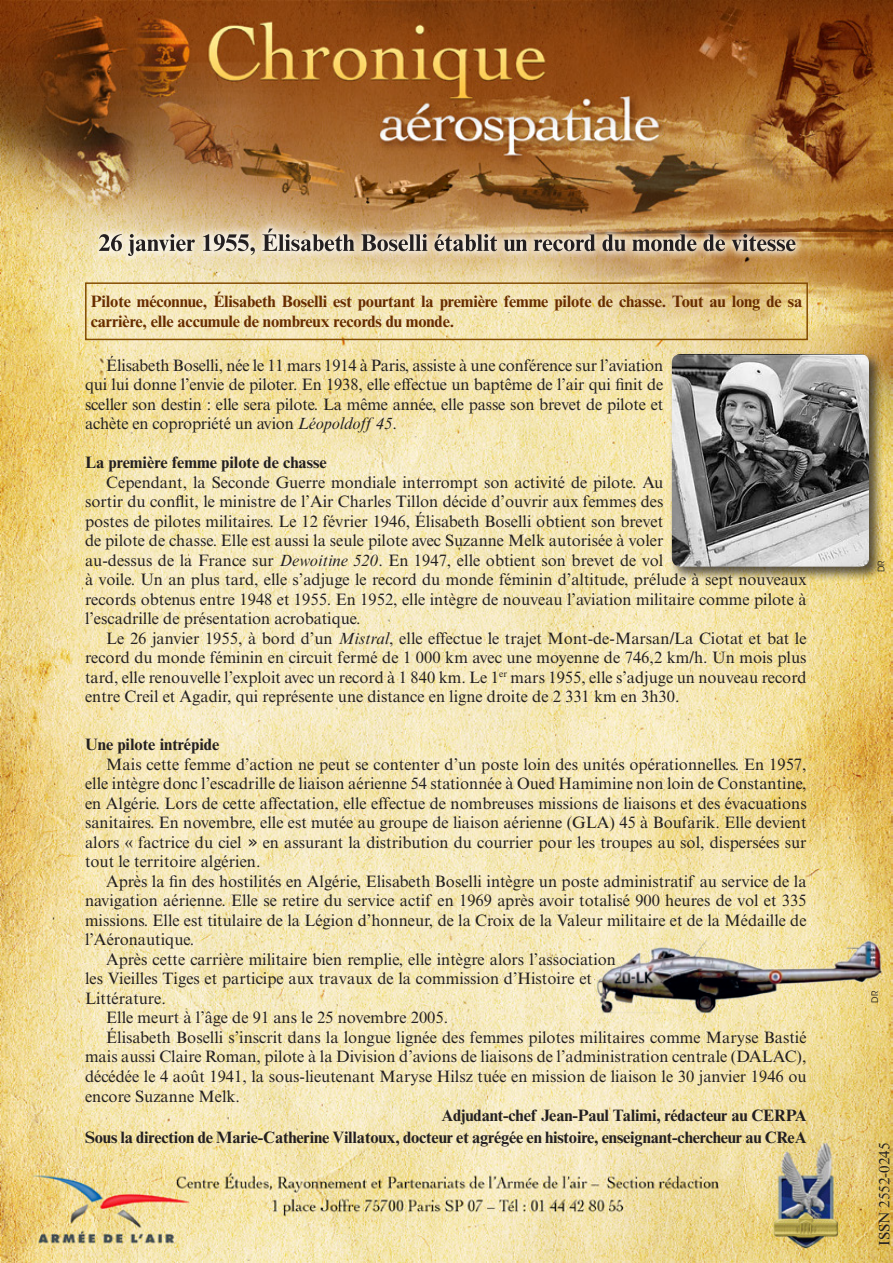
<style>
.page{position:relative;width:893px;height:1263px;background:#fff}
.page>*{position:absolute;margin:0;border:0;box-sizing:border-box;transform-origin:0 0}
.TEXTE_COURANT{font:16.5px/19.5px "Times New Roman MT Std";color:#231f20;text-align:justify}
.SIGNATURE{font:700 16.5px "Times New Roman MT Std";letter-spacing:-.01em;color:#231f20}
.INTERTITRES{font:700 16.5px/19.5px "Times New Roman MT Std";letter-spacing:-.01em;color:#682d00}
.INTERTITRES-2{font:700 16.5px "Times New Roman MT Std";color:#231f20}
.t1{font:15px "Times New Roman MT Std";color:#231f20}
.t2{font:9px "ITC Avant Garde Std";color:#231f20}
.s1{font-style:italic}
.s2{font-family:"Tahoma"}
</style>
<div class="page">
<img style="left:0;top:0;width:893px;height:1263px">
<div style="left:85px;top:282px;width:723px;height:58px;border:2px solid #834b00"></div>
<div style="left:89px;top:219px;width:716px;height:47px;background:#fff;opacity:.75"></div>
<svg style="left:99px;top:229px;width:697px;height:27px;background:#b7a58b"></svg>
<div style="left:669px;top:351px;width:215px;height:231px;background:#231f20;opacity:.75"></div>
<img style="left:672px;top:354px;width:197px;height:213px">
<img style="left:593px;top:934px;width:291px;height:82px">
<p class="INTERTITRES" style="left:91px;top:292px;width:713px">Pilote méconnue, Élisabeth Boselli est pourtant la première femme pilote de chasse. Tout au long de sa carrière, elle accumule de nombreux records du monde.</p>
<p class="TEXTE_COURANT" style="left:85px;top:355px;width:580px;text-indent:21px">Élisabeth Boselli, née le 11 mars 1914 à Paris, assiste à une conférence sur l’aviation qui lui donne l’envie de piloter. En 1938, elle effectue un baptême de l’air qui finit de sceller son destin : elle sera pilote. La même année, elle passe son brevet de pilote et achète en copropriété un avion <span class="s1">Léopoldoff 45</span>.</p>
<p class="INTERTITRES-2" style="left:85px;top:452px;width:243px">La première femme pilote de chasse</p>
<p class="TEXTE_COURANT" style="left:85px;top:472px;width:723px;text-align:left;text-indent:21px">Cependant, la Seconde Guerre mondiale interrompt son activité de pilote. Au<br>sortir du conflit, le ministre de l’Air Charles Tillon décide d’ouvrir aux femmes des<br>postes de pilotes militaires. Le 12 février 1946, Élisabeth Boselli obtient son brevet<br>de pilote de chasse. Elle est aussi la seule pilote avec Suzanne Melk autorisée à voler<br>au-dessus de la France sur <span class="s1">Dewoitine 520</span>. En 1947, elle obtient son brevet de vol<br>à voile. Un an plus tard, elle s’adjuge le record du monde féminin d’altitude, prélude à sept nouveaux records obtenus entre 1948 et 1955. En 1952, elle intègre de nouveau l’aviation militaire comme pilote à l’escadrille de présentation acrobatique.</p>
<p class="TEXTE_COURANT" style="left:85px;top:628px;width:723px;text-indent:21px">Le 26 janvier 1955, à bord d’un <span class="s1">Mistral</span>, elle effectue le trajet Mont-de-Marsan/La Ciotat et bat le record du monde féminin en circuit fermé de 1 000 km avec une moyenne de 746,2 km/h. Un mois plus tard, elle renouvelle l’exploit avec un record à 1 840 km. Le 1<sup>er</sup> mars 1955, elle s’adjuge un nouveau record entre Creil et Agadir, qui représente une distance en ligne droite de 2 331 km en 3h30.</p>
<p class="INTERTITRES-2" style="left:85px;top:734px;width:136px">Une pilote intrépide</p>
<p class="TEXTE_COURANT" style="left:85px;top:754px;width:723px;text-indent:21px">Mais cette femme d’action ne peut se contenter d’un poste loin des unités opérationnelles. En 1957, elle intègre donc l’escadrille de liaison aérienne 54 stationnée à Oued Hamimine non loin de Constantine, en Algérie. Lors de cette affectation, elle effectue de nombreuses missions de liaisons et des évacuations sanitaires. En novembre, elle est mutée au groupe de liaison aérienne (GLA) 45 à Boufarik. Elle devient alors « factrice du ciel <span class="s2">»</span> en assurant la distribution du courrier pour les troupes au sol, dispersées sur tout le territoire algérien.</p>
<p class="TEXTE_COURANT" style="left:85px;top:871px;width:723px;text-indent:21px">Après la fin des hostilités en Algérie, Elisabeth Boselli intègre un poste administratif au service de la navigation aérienne. Elle se retire du service actif en 1969 après avoir totalisé 900 heures de vol et 335 missions. Elle est titulaire de la Légion d’honneur, de la Croix de la Valeur militaire et de la Médaille de l’Aéronautique.</p>
<p class="TEXTE_COURANT" style="left:85px;top:949px;width:532px;text-align:left;text-indent:21px">Après cette carrière militaire bien remplie, elle intègre alors l’association les Vieilles Tiges et participe aux travaux de la commission d’Histoire et<br>Littérature.</p>
<p class="TEXTE_COURANT" style="left:106px;top:1008px;width:343px">Elle meurt à l’âge de 91 ans le 25 novembre 2005.</p>
<p class="TEXTE_COURANT" style="left:85px;top:1027px;width:723px;text-indent:21px">Élisabeth Boselli s’inscrit dans la longue lignée des femmes pilotes militaires comme Maryse Bastié mais aussi Claire Roman, pilote à la Division d’avions de liaisons de l’administration centrale (DALAC), décédée le 4 août 1941, la sous-lieutenant Maryse Hilsz tuée en mission de liaison le 30 janvier 1946 ou encore Suzanne Melk.</p>
<p class="SIGNATURE" style="left:441px;top:1105px;width:367px">Adjudant-chef Jean-Paul Talimi, rédacteur au CERPA</p>
<p class="SIGNATURE" style="left:85px;top:1127px;width:723px">Sous la direction de Marie-Catherine Villatoux, docteur et agrégée en histoire, enseignant-chercheur au CReA</p>
<p class="t2" style="left:876px;top:572px;width:13px;rotate:-90deg">DR</p>
<p class="t2" style="left:869px;top:1002px;width:13px;rotate:-90deg">DR</p>
<p class="t1" style="left:876px;top:1246px;width:105px;rotate:-90deg">ISSN 2552-0245</p>
</div>
